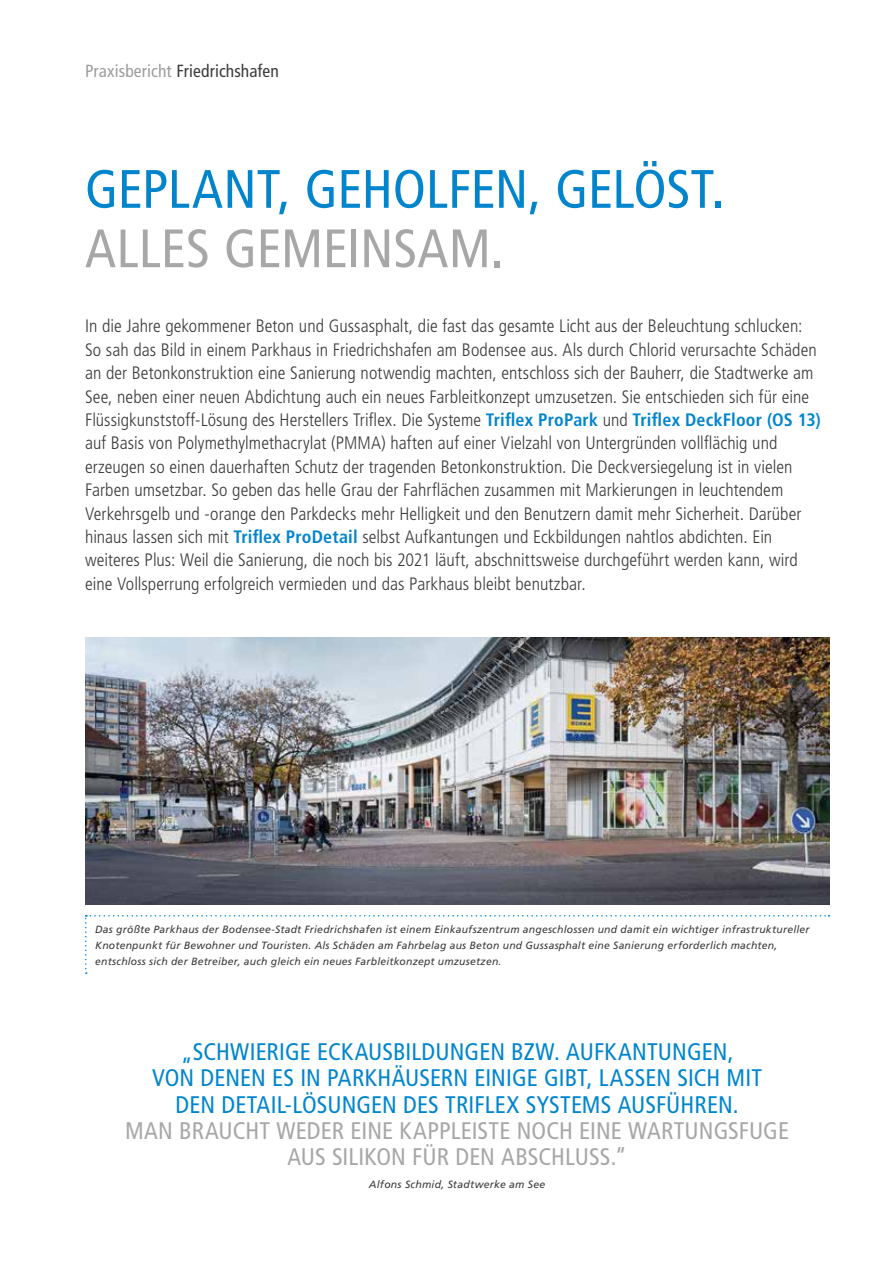
<style>
.page{position:relative;width:893px;height:1263px;background:#fff}
.page>*{position:absolute;margin:0;border:0;box-sizing:border-box;transform-origin:0 0}
.t1{font:condensed 54px "Frutiger LT Pro";letter-spacing:-.005em;color:#0085cd}
.t2{font:condensed 54px "Frutiger LT Pro";color:#a7a7a8}
.t3{font:condensed 24px/26.4px "Frutiger LT Pro";letter-spacing:.005em;color:#0085cd;text-align:center}
.t4{font:condensed 24px/26.4px "Frutiger LT Pro";letter-spacing:.005em;color:#a7a7a8;text-align:center}
.t5{font:300 condensed 18px/23.4px "Frutiger LT Pro";color:#3b3b3a}
.t6{font:condensed 17.55px "Frutiger LT Pro";letter-spacing:.005em;color:#3b3b3a}
.t7{font:italic 10.5px/15.8px "Frutiger LT Pro";letter-spacing:.02em;color:#3b3b3a}
.s1{color:#9c9d9d}
.s2{font-weight:700;color:#0085cd}
</style>
<div class="page">
<svg style="left:85px;top:915px;width:744px;height:59px"></svg>
<img style="left:85px;top:638px;width:744px;height:266px">
<p class="t6" style="left:85px;top:61px;width:195px"><span class="s1">Praxisbericht</span> Friedrichshafen</p>
<h1 class="t1" style="left:85px;top:158px;width:641px">GEPLANT, GEHOLFEN, GELÖST.</h1>
<h1 class="t2" style="left:85px;top:217px;width:420px">ALLES GEMEINSAM.</h1>
<p class="t5" style="left:85px;top:315px;width:737px">In die Jahre gekommener Beton und Gussasphalt, die fast das gesamte Licht aus der Beleuchtung schlucken:<br>So sah das Bild in einem Parkhaus in Friedrichshafen am Bodensee aus. Als durch Chlorid verursachte Schäden an der Betonkonstruktion eine Sanierung notwendig machten, entschloss sich der Bauherr, die Stadtwerke am See, neben einer neuen Abdichtung auch ein neues Farbleitkonzept umzusetzen. Sie entschieden sich für eine Flüssigkunststoff-Lösung des Herstellers Triflex. Die Systeme <span class="s2">Triflex ProPark</span> und <span class="s2">Triflex DeckFloor (OS 13) </span>auf Basis von Polymethylmethacrylat (PMMA) haften auf einer Vielzahl von Untergründen vollflächig und erzeugen so einen dauerhaften Schutz der tragenden Betonkonstruktion. Die Deckversiegelung ist in vielen Farben umsetzbar. So geben das helle Grau der Fahrflächen zusammen mit Markierungen in leuchtendem Verkehrsgelb und -orange den Parkdecks mehr Helligkeit und den Benutzern damit mehr Sicherheit. Darüber hinaus lassen sich mit <span class="s2">Triflex ProDetail</span> selbst Aufkantungen und Eckbildungen nahtlos abdichten. Ein weiteres Plus: Weil die Sanierung, die noch bis 2021 läuft, abschnittsweise durchgeführt werden kann, wird eine Vollsperrung erfolgreich vermieden und das Parkhaus bleibt benutzbar.</p>
<p class="t7" style="left:95px;top:921px;width:716px">Das größte Parkhaus der Bodensee-Stadt Friedrichshafen ist einem Einkaufszentrum angeschlossen und damit ein wichtiger infrastruktureller<br>Knotenpunkt für Bewohner und Touristen. Als Schäden am Fahrbelag aus Beton und Gussasphalt eine Sanierung erforderlich machten, entschloss sich der Betreiber, auch gleich ein neues Farbleitkonzept umzusetzen.</p>
<h2 class="t3" style="left:152px;top:1038px;width:611px">„SCHWIERIGE ECKAUSBILDUNGEN BZW. AUFKANTUNGEN,<br>VON DENEN ES IN PARKHÄUSERN EINIGE GIBT, LASSEN SICH MIT<br>DEN DETAIL-LÖSUNGEN DES TRIFLEX SYSTEMS AUSFÜHREN.</h2>
<h2 class="t4" style="left:125px;top:1118px;width:665px">MAN BRAUCHT WEDER EINE KAPPLEISTE NOCH EINE WARTUNGSFUGE<br>AUS SILIKON FÜR DEN ABSCHLUSS.“</h2>
<p class="t7" style="left:369px;top:1176px;width:178px">Alfons Schmid, Stadtwerke am See</p>
</div>
